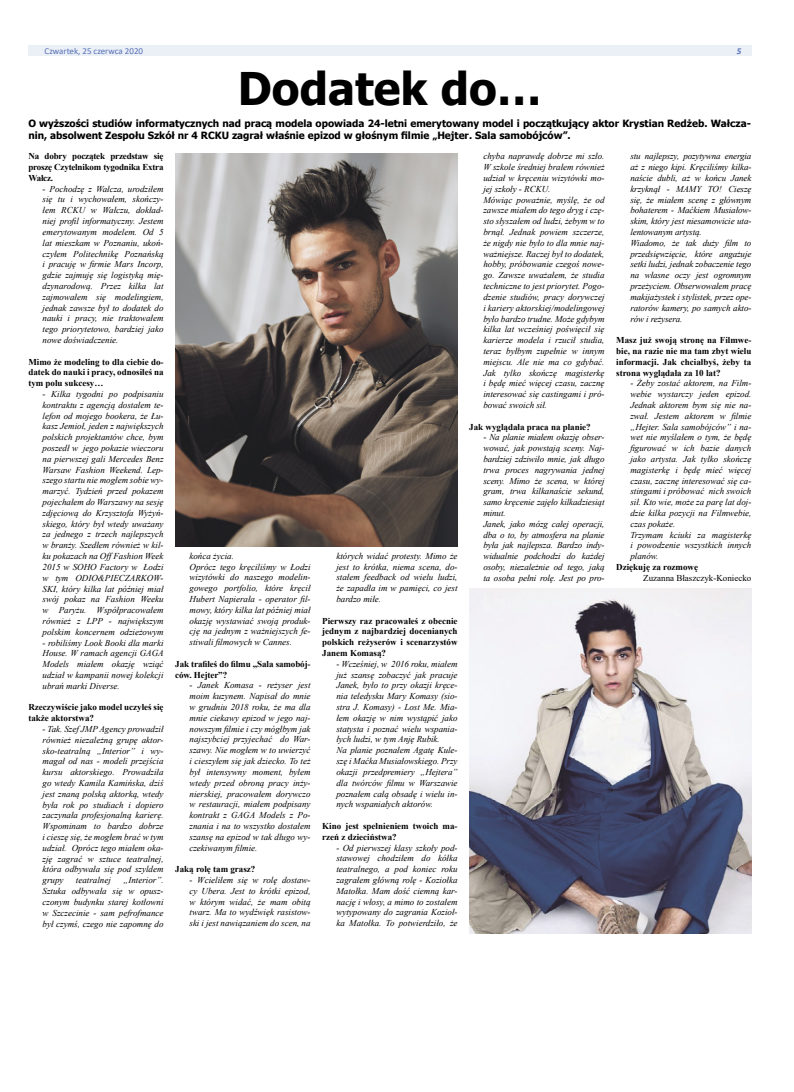
<style>
.page{position:relative;width:794px;height:1092px;background:#fff}
.page>*{position:absolute;margin:0;border:0;box-sizing:border-box;transform-origin:0 0}
.t1{font:700 45px "Tahoma";color:#000}
.t2{font:700 10px "Tahoma";color:#000}
.t3{font:italic 9px/10.8px "Times New Roman";color:#000;text-align:justify}
.t4{font:700 9px/10.8px "Times New Roman";color:#000;text-align:justify}
.t5{font:9px "Times New Roman";color:#000}
.t6{font:9px "Calibri";color:#5570b6}
.t7{font:italic 700 9px "Calibri";color:#5570b6}
</style>
<div class="page">
<div style="left:28px;top:45px;width:723px;height:11px;background:#ebeff6"></div>
<img style="left:175px;top:153px;width:282px;height:394px">
<img style="left:469px;top:588px;width:282px;height:345px">
<p class="t6" style="left:45px;top:44px;width:100px">Czwartek, 25 czerwca 2020</p>
<p class="t7" style="left:736px;top:44px;width:6px">5</p>
<h1 class="t1" style="left:238px;top:57px;width:305px">Dodatek do…</h1>
<p class="t2" style="left:28px;top:128px;width:544px">nin, absolwent Zespołu Szkół nr 4 RCKU zagrał właśnie epizod w głośnym filmie „Hejter. Sala samobójców”.</p>
<p class="t4" style="left:28px;top:150px;width:137px">Na dobry początek przedstaw się proszę Czytelnikom tygodnika Extra Wałcz.</p>
<p class="t3" style="left:43px;top:183px;width:123px">- Pochodzę z Wałcza, urodziłem się tu i wychowałem, skończy&shy;łem RCKU w Wałczu, dokład&shy;niej profil informatyczny. Jestem emerytowanym modelem. Od 5 lat mieszkam w Poznaniu, ukoń&shy;czyłem Politechnikę Poznańską i pracuję w firmie Mars Incorp, gdzie zajmuję się logistyką mię&shy;dzynarodową. Przez kilka lat zajmowałem się modelingiem, jednak zawsze był to dodatek do nauki i pracy, nie traktowałem tego priorytetowo, bardziej jako nowe doświadczenie.</p>
<p class="t4" style="left:28px;top:356px;width:137px">Mimo że modeling to dla ciebie do&shy;datek do nauki i pracy, odnosiłeś na tym polu sukcesy…</p>
<p class="t3" style="left:43px;top:388px;width:123px">- Kilka tygodni po podpisaniu kontraktu z agencją dostałem te&shy;lefon od mojego bookera, że Łu&shy;kasz Jemioł, jeden z największych polskich projektantów chce, bym poszedł w jego pokazie wieczoru na pierwszej gali Mercedes Benz Warsaw Fashion Weekend. Lep&shy;szego startu nie mogłem sobie wy&shy;marzyć. Tydzień przed pokazem pojechałem do Warszawy na sesję zdjęciową do Krzysztofa Wyżyń&shy;skiego, który był wtedy uważany za jednego z trzech najlepszych w branży. Szedłem również w kil&shy;ku pokazach na OffFashion Week 2015 w SOHO Factory w Łodzi w tym ODIO&amp;PIECZARKOW-SKI, który kilka lat później miał swój pokaz na Fashion Weeku w Paryżu. Współpracowałem również z LPP - największym polskim koncernem odzieżowym</p>
<p class="t3" style="left:43px;top:637px;width:123px">- robiliśmy Look Booki dla marki House. W ramach agencji GAGA Models miałem okazję wziąć udział w kampanii nowej kolekcji ubrań marki Diverse.</p>
<p class="t4" style="left:28px;top:701px;width:137px">Rzeczywiście jako model uczyłeś się także aktorstwa?</p>
<p class="t3" style="left:43px;top:723px;width:123px">- Tak. Szef JMP Agency prowadził również niezależną grupę aktor&shy;sko-teatralną „Interior” i wy&shy;magał od nas - modeli przejścia kursu aktorskiego. Prowadziła go wtedy Kamila Kamińska, dziś jest znaną polską aktorką, wtedy była rok po studiach i dopiero zaczynała profesjonalną karierę.<br>Wspominam to bardzo dobrze i cieszę się, że mogłem brać w tym udział. Oprócz tego miałem oka&shy;zję zagrać w sztuce teatralnej, która odbywała się pod szyldem grupy</p>
<p class="t2" style="left:28px;top:116px;width:724px">O wyższości studiów informatycznych nad pracą modela opowiada 24-letni emerytowany model i początkujący aktor Krystian Redżeb. Wałcza-</p>
<p class="t3" style="left:483px;top:151px;width:123px;text-align:left">chyba naprawdę dobrze mi szło.<br>W szkole średniej brałem również udział w kręceniu wizytówki mo&shy;jej szkoły - RCKU.<br>Mówiąc poważnie, myślę, że od zawsze miałem do tego dryg i czę&shy;sto słyszałem od ludzi, żebym w to brnął. Jednak powiem szczerze, że nigdy nie było to dla mnie naj&shy;ważniejsze. Raczej był to dodatek, hobby, próbowanie czegoś nowe&shy;go. Zawsze uważałem, że studia techniczne to jest priorytet. Pogo&shy;dzenie studiów, pracy dorywczej i kariery aktorskiej/modelingowej było bardzo trudne. Może gdybym kilka lat wcześniej poświęcił się karierze modela i rzucił studia, teraz byłbym zupełnie w innym miejscu. Ale nie ma co gdybać.<br>Jak tylko skończę magisterkę i będę mieć więcej czasu, zacznę interesować się castingami i pró&shy;bować swoich sił.</p>
<p class="t4" style="left:469px;top:421px;width:123px">Jak wyglądała praca na planie?</p>
<p class="t3" style="left:483px;top:432px;width:123px;text-align:left">- Na planie miałem okazję obser&shy;wować, jak powstają sceny. Naj&shy;bardziej zdziwiło mnie, jak długo trwa proces nagrywania jednej sceny. Mimo że scena, w której gram, trwa kilkanaście sekund, samo kręcenie zajęło kilkadziesiąt minut.<br>Janek, jako mózg całej operacji, dba o to, by atmosfera na planie była jak najlepsza. Bardzo indy&shy;widualnie podchodzi do każdej osoby, niezależnie od tego, jaką ta osoba pełni rolę. Jest po pro-</p>
<p class="t3" style="left:630px;top:151px;width:123px;text-align:left">stu najlepszy, pozytywna energia aż z niego kipi. Kręciliśmy kilka&shy;naście dubli, aż w końcu Janek krzyknął - MAMY TO! Cieszę się, że miałem scenę z głównym bohaterem - Maćkiem Musiałow&shy;skim, który jest niesamowicie uta&shy;lentowanym artystą.<br>Wiadomo, że tak duży film to przedsięwzięcie, które angażuje setki ludzi, jednak zobaczenie tego na własne oczy jest ogromnym przeżyciem. Obserwowałem pracę makijażystek i stylistek, przez ope&shy;ratorów kamery, po samych akto&shy;rów i reżysera.</p>
<p class="t4" style="left:616px;top:334px;width:137px">Masz już swoją stronę na Filmwe&shy;bie, na razie nie ma tam zbyt wielu informacji. Jak chciałbyś, żeby ta strona wyglądała za 10 lat?</p>
<p class="t3" style="left:630px;top:378px;width:123px;text-align:left">- Żeby zostać aktorem, na Film&shy;webie wystarczy jeden epizod.<br>Jednak aktorem bym się nie na&shy;zwał. Jestem aktorem w filmie „Hejter. Sala samobójców” i na&shy;wet nie myślałem o tym, że będę figurować w ich bazie danych jako artysta. Jak tylko skończę magisterkę i będę mieć więcej czasu, zacznę interesować się ca&shy;stingami i próbować nich swoich sił. Kto wie, może za parę lat doj&shy;dzie kilka pozycji na Filmwebie, czas pokaże.<br>Trzymam kciuki za magisterkę i powodzenie wszystkich innych planów.</p>
<p class="t4" style="left:616px;top:561px;width:83px">Dziękuję za rozmowę</p>
<p class="t5" style="left:643px;top:571px;width:110px">Zuzanna Błaszczyk-Koniecko</p>
<p class="t3" style="left:336px;top:550px;width:123px">których widać protesty. Mimo że jest to krótka, niema scena, do&shy;stałem feedback od wielu ludzi, że zapadła im w pamięci, co jest bardzo miłe.</p>
<p class="t4" style="left:322px;top:615px;width:137px">Pierwszy raz pracowałeś z obecnie jednym z najbardziej docenianych polskich reżyserów i scenarzystów Janem Komasą?</p>
<p class="t3" style="left:336px;top:658px;width:123px;text-align:left">- Wcześniej, w 2016 roku, miałem już szansę zobaczyć jak pracuje<br>Janek, było to przy okazji kręce&shy;nia teledysku Mary Komasy (sio&shy;stra J. Komasy) - Lost Me. Mia&shy;łem okazję w nim wystąpić jako statysta i poznać wielu wspania&shy;łych ludzi, w tym Anję Rubik.<br>Na planie poznałem Agatę Kule&shy;szę i Maćka Musiałowskiego. Przy okazji przedpremiery „Hejtera” dla twórców filmu w Warszawie poznałem całą obsadę i wielu in&shy;nych wspaniałych aktorów.</p>
<p class="t4" style="left:322px;top:820px;width:137px">Kino jest spełnieniem twoich ma&shy;rzeń z dzieciństwa?</p>
<p class="t3" style="left:336px;top:841px;width:123px">- Od pierwszej klasy szkoły pod&shy;stawowej chodziłem do kółka teatralnego, a pod koniec roku zagrałem główną rolę - Koziołka Matołka. Mam dość ciemną kar&shy;nację i włosy, a mimo to zostałem wytypowany do zagrania Kozioł&shy;ka Matołka. To potwierdziło, że</p>
<p class="t3" style="left:189px;top:550px;width:123px;text-align:left">końca życia.<br>Oprócz tego kręciliśmy w Łodzi wizytówki do naszego modelin&shy;gowego portfolio, które kręcił<br>Hubert Napierała - operator fil&shy;mowy, który kilka lat później miał okazję wystawiać swoją produk&shy;cję na jednym z ważniejszych fe&shy;stiwali filmowych w Cannes.</p>
<p class="t4" style="left:175px;top:658px;width:137px">Jak trafiłeś do filmu „Sala samobój&shy;ców. Hejter”?</p>
<p class="t3" style="left:189px;top:679px;width:123px">- Janek Komasa - reżyser jest moim kuzynem. Napisał do mnie w grudniu 2018 roku, że ma dla mnie ciekawy epizod w jego naj&shy;nowszym filmie i czy mógłbym jak najszybciej przyjechać do War&shy;szawy. Nie mogłem w to uwierzyć i cieszyłem się jak dziecko. To też był intensywny moment, byłem wtedy przed obroną pracy inży&shy;nierskiej, pracowałem dorywczo w restauracji, miałem podpisany kontrakt z GAGA Models z Po&shy;znania i na to wszystko dostałem szansę na epizod w tak długo wy&shy;czekiwanym filmie.</p>
<p class="t4" style="left:175px;top:863px;width:82px">Jaką rolę tam grasz?</p>
<p class="t3" style="left:189px;top:874px;width:123px">- Wcieliłem się w rolę dostaw&shy;cy Ubera. Jest to krótki epizod, w którym widać, że mam obitą twarz. Ma to wydźwięk rasistow&shy;ski i jest nawiązaniem do scen, na</p>
<p class="t3" style="left:76px;top:874px;width:37px">teatralnej</p>
<p class="t3" style="left:43px;top:874px;width:123px;text-indent:81px">„Interior”.<br>Sztuka odbywała się w opusz&shy;czonym budynku starej kotłowni w Szczecinie - sam pefrofmance był czymś, czego nie zapomnę do</p>
</div>
